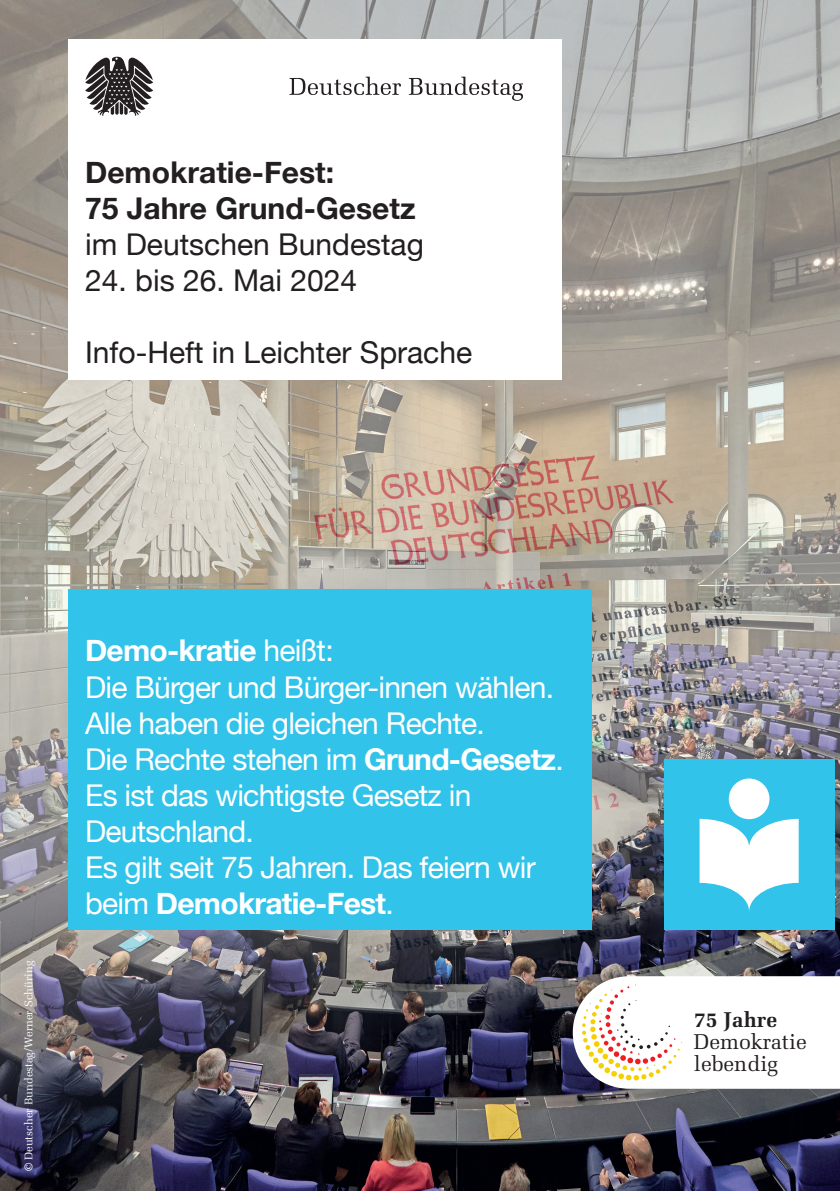
<style>
.page{position:relative;width:840px;height:1191px;background:#fff}
.page>*{position:absolute;margin:0;border:0;box-sizing:border-box;transform-origin:0 0}
.t1{font:30px/36px "Helvetica Neue";letter-spacing:-.025em;color:#fff}
.t2{font:30px "Helvetica Neue";color:#231f20}
.t3{font:700 30px/36px "Helvetica Neue";color:#231f20}
.t4{font:700 30px "Helvetica Neue";letter-spacing:-.025em;color:#fff}
.t5{font:21.4px/22.2px "Melior Com";color:#231f20}
.t6{font:700 21.4px "Melior Com";color:#231f20}
.t7{font:11.2px "Melior Com";color:#fff}
.s1{font-weight:400}
.s2{font-weight:700}
</style>
<div class="page">
<img style="left:0;top:0;width:839px;height:1191px">
<div style="left:6px;top:6px;width:45px;height:45px;background:#8e847c"></div>
<div style="left:663px;top:759px;width:170px;height:170px;background:#31c3e9"></div>
<svg style="left:699px;top:819px;width:99px;height:91px"></svg>
<div style="left:728px;top:778px;width:41px;height:41px;background:#fff;border-radius:50%"></div>
<div style="left:68px;top:40px;width:493px;height:340px;background:#fff"></div>
<div style="left:68px;top:589px;width:523px;height:340px;background:#31c3e9"></div>
<svg style="left:289px;top:77px;width:112px;height:18px"></svg>
<svg style="left:408px;top:77px;width:114px;height:24px"></svg>
<svg style="left:85px;top:57px;width:68px;height:59px"></svg>
<svg style="left:572px;top:976px;width:267px;height:112px"></svg>
<h1 class="t3" style="left:85px;top:155px;width:332px">Demokratie-Fest:<br>75 Jahre Grund-Gesetz</h1>
<p class="t2" style="left:85px;top:223px;width:340px">im Deutschen Bundestag</p>
<p class="t2" style="left:85px;top:259px;width:273px">24. bis 26. Mai 2024</p>
<p class="t2" style="left:85px;top:331px;width:388px">Info-Heft in Leichter Sprache</p>
<p class="t7" style="left:22px;top:1171px;width:212px;rotate:-90deg">© Deutscher Bundestag/Werner Schüring</p>
<p class="t4" style="left:85px;top:627px;width:250px">Demo-kratie <span class="s1">heißt:</span></p>
<p class="t1" style="left:85px;top:670px;width:470px">Die Bürger und Bürger-innen wählen.</p>
<p class="t1" style="left:85px;top:706px;width:401px">Alle haben die gleichen Rechte.</p>
<p class="t1" style="left:85px;top:742px;width:480px">Die Rechte stehen im <span class="s2">Grund-Gesetz</span>.</p>
<p class="t1" style="left:85px;top:778px;width:387px">Es ist das wichtigste Gesetz in<br>Deutschland.</p>
<p class="t1" style="left:85px;top:850px;width:452px">Es gilt seit 75 Jahren. Das feiern wir beim <span class="s2">Demokratie-Fest</span>.</p>
<p class="t6" style="left:693px;top:1006px;width:85px">75 Jahre</p>
<p class="t5" style="left:693px;top:1030px;width:114px">Demokratie lebendig</p>
</div>
